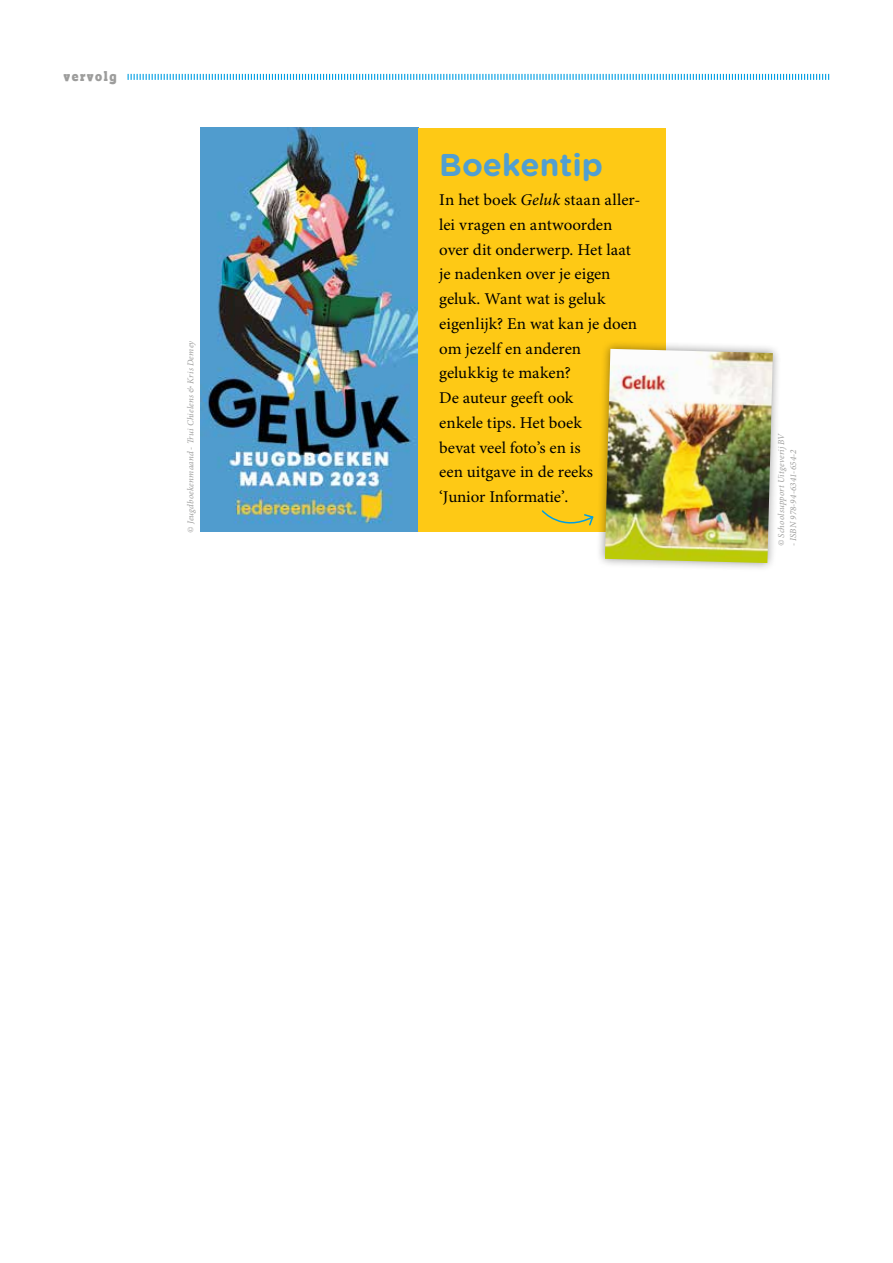
<style>
.page{position:relative;width:893px;height:1263px;background:#fff}
.page>*{position:absolute;margin:0;border:0;box-sizing:border-box;transform-origin:0 0}
.t1{font:700 31.5px "Gotham Rounded";color:#519fd1}
.t2{font:16.5px/24.8px "Minion Pro";color:#000}
.t3{font:13.05px "Romeral";letter-spacing:.15em;color:#9d9d9c;scale:.85 1}
.t4{font:italic 9px "Minion Pro";letter-spacing:.025em;color:#9d9d9c}
.s1{font-style:italic}
</style>
<div class="page">
<svg style="left:127px;top:73px;width:703px;height:7px"></svg>
<img style="left:201px;top:128px;width:217px;height:403px">
<div style="left:418px;top:128px;width:247px;height:403px;background:#fec915"></div>
<div style="left:596px;top:340px;width:186px;height:232px;background:#000;opacity:.4"></div>
<img style="left:605px;top:349px;width:168px;height:214px">
<svg style="left:541px;top:510px;width:54px;height:22px"></svg>
<p class="t3" style="left:64px;top:69px;width:64px">vervolg</p>
<p class="t4" style="left:185px;top:533px;width:194px;rotate:-90deg">© Jeugdboekenmaand - Trui Chielens &amp; Kris Demey</p>
<h1 class="t1" style="left:439px;top:141px;width:165px">Boekentip</h1>
<p class="t2" style="left:439px;top:188px;width:203px">In het boek <span class="s1">Geluk</span> staan aller&shy;lei vragen en antwoorden over dit onderwerp. Het laat je nadenken over je eigen geluk. Want wat is geluk eigenlijk? En wat kan je doen om jezelf en anderen gelukkig te maken?<br>De auteur geeft ook<br>enkele tips. Het boek<br>bevat veel foto’s en is<br>een uitgave in de reeks ‘Junior Informatie’.</p>
<p class="t4" style="left:776px;top:546px;width:115px;rotate:-90deg">© Schoolsupport Uitgeverij BV</p>
<p class="t4" style="left:788px;top:546px;width:98px;rotate:-90deg">- ISBN 978-94-6341-654-2</p>
</div>
